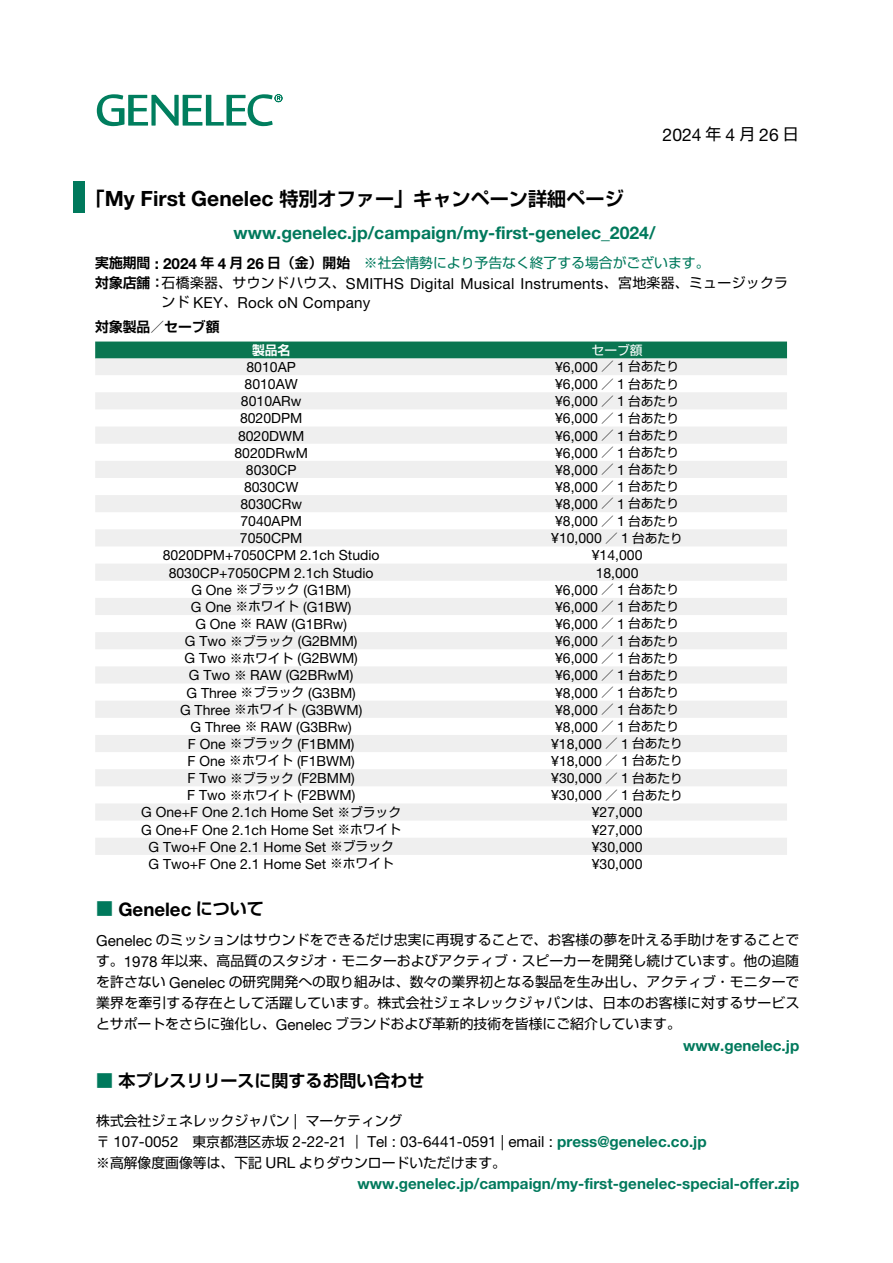
<style>
.page{position:relative;width:893px;height:1263px;background:#fff}
.page>*{position:absolute;margin:0;border:0;box-sizing:border-box;transform-origin:0 0}
.t1{font:700 19.2px "Shin Go Pro De";color:#000}
.t2{font:700 18.75px "Helvetica Neue LT Pro";color:#000}
.t3{font:700 17.55px "Helvetica Neue LT Pro";color:#00795c}
.t4{font:17.55px "Helvetica Neue LT Pro";color:#000}
.t5{font:700 16.95px "Shin Go Pro De";color:#000}
.t6{font:15.15px/19.4px "Helvetica Neue LT Pro";letter-spacing:.02em;color:#000}
.t7{font:700 15.15px "Helvetica Neue LT Pro";color:#00795c}
.t8{font:15.15px "Helvetica Neue LT Pro";color:#000}
.t9{font:14.1px "Helvetica Neue LT Pro";color:#000}
.t10{font:13.8px/21px "Shin Go Pro";color:#000;text-align:justify}
.t11{font:13.8px "Shin Go Pro";color:#00795c}
.t12{font:700 13.8px "Shin Go Pro De";color:#000}
.t13{font:12.75px "Shin Go Pro";color:#fff}
.t14{font:700 12.75px "Shin Go Pro De";color:#fff}
.s1{font-family:"Helvetica Neue LT Pro";font-size:21px}
.s2{font-family:"Shin Go Pro";font-size:15.9px}
.s3{font-family:"Shin Go Pro De";font-weight:700;color:#000}
.s4{font-family:"Helvetica Neue LT Pro";font-weight:700;font-size:15.15px;color:#000}
.s5{font-family:"Shin Go Pro";font-size:13.8px}
.s6{font-family:"Shin Go Pro";font-size:12.75px}
.s7{font-family:"Shin Go Pro De";font-size:16.95px;color:#00795c}
.s8{font-family:"Shin Go Pro De";font-size:16.95px}
.s9{font-family:"Helvetica Neue LT Pro";font-size:15.15px}
.s10{color:#00795c}
.s11{font-weight:700;color:#00795c}
</style>
<div class="page">
<svg style="left:97px;top:94px;width:185px;height:32px"></svg>
<div style="left:73px;top:182px;width:12px;height:31px;background:#00795c"></div>
<div style="left:95px;top:342px;width:692px;height:17px;background:#0a7651"></div>
<svg style="left:95px;top:359px;width:692px;height:496px;fill:#f2f2f2"></svg>
<h1 class="t1" style="left:86px;top:182px;width:540px">「<span class="s1">My First Genelec</span> 特別オファー」キャンペーン詳細ページ</h1>
<p class="t4" style="left:663px;top:124px;width:138px">2024 <span class="s2">年</span> 4 <span class="s2">月</span> 26 <span class="s2">日</span></p>
<p class="t3" style="left:234px;top:222px;width:423px">www.genelec j p. /campaign/my-first-genelec_2024/</p>
<p class="t11" style="left:95px;top:252px;width:616px"><span class="s3">実施期間</span> <span class="s4">: 2024</span> <span class="s3">年</span> <span class="s4">4</span> <span class="s3">月</span> <span class="s4">26</span> <span class="s3">日（金）開始　</span>※社会情勢により予告なく終了する場合がございます。</p>
<p class="t12" style="left:95px;top:271px;width:71px">対象店舗：</p>
<p class="t6" style="left:162px;top:273px;width:628px"><span class="s5">石橋楽器、サウンドハウス、</span>SMITHS Digital Musical Instruments<span class="s5">、宮地楽器、ミュージックランド</span> KEY<span class="s5">、</span>Rock oN Company</p>
<p class="t12" style="left:95px;top:316px;width:126px">対象製品／セーブ額</p>
<p class="t14" style="left:252px;top:340px;width:40px">製品名</p>
<p class="t13" style="left:592px;top:340px;width:53px">セーブ額</p>
<p class="t9" style="left:246px;top:359px;width:51px">8010AP</p>
<p class="t9" style="left:555px;top:359px;width:126px">¥6,000 <span class="s6">／</span> 1 <span class="s6">台あたり</span></p>
<p class="t9" style="left:245px;top:376px;width:55px">8010AW</p>
<p class="t9" style="left:555px;top:376px;width:126px">¥6,000 <span class="s6">／</span> 1 <span class="s6">台あたり</span></p>
<p class="t9" style="left:241px;top:393px;width:62px">8010ARw</p>
<p class="t9" style="left:555px;top:393px;width:126px">¥6,000 <span class="s6">／</span> 1 <span class="s6">台あたり</span></p>
<p class="t9" style="left:240px;top:410px;width:64px">8020DPM</p>
<p class="t9" style="left:555px;top:410px;width:126px">¥6,000 <span class="s6">／</span> 1 <span class="s6">台あたり</span></p>
<p class="t9" style="left:238px;top:427px;width:68px">8020DWM</p>
<p class="t9" style="left:555px;top:427px;width:126px">¥6,000 <span class="s6">／</span> 1 <span class="s6">台あたり</span></p>
<p class="t9" style="left:234px;top:444px;width:75px">8020DRwM</p>
<p class="t9" style="left:555px;top:444px;width:126px">¥6,000 <span class="s6">／</span> 1 <span class="s6">台あたり</span></p>
<p class="t9" style="left:246px;top:461px;width:52px">8030CP</p>
<p class="t9" style="left:555px;top:461px;width:126px">¥8,000 <span class="s6">／</span> 1 <span class="s6">台あたり</span></p>
<p class="t9" style="left:244px;top:478px;width:56px">8030CW</p>
<p class="t9" style="left:555px;top:478px;width:126px">¥8,000 <span class="s6">／</span> 1 <span class="s6">台あたり</span></p>
<p class="t9" style="left:240px;top:496px;width:63px">8030CRw</p>
<p class="t9" style="left:555px;top:496px;width:126px">¥8,000 <span class="s6">／</span> 1 <span class="s6">台あたり</span></p>
<p class="t9" style="left:240px;top:513px;width:63px">7040APM</p>
<p class="t9" style="left:555px;top:513px;width:126px">¥8,000 <span class="s6">／</span> 1 <span class="s6">台あたり</span></p>
<p class="t9" style="left:240px;top:530px;width:64px">7050CPM</p>
<p class="t9" style="left:551px;top:530px;width:133px">¥10,000 <span class="s6">／</span> 1 <span class="s6">台あたり</span></p>
<p class="t9" style="left:163px;top:547px;width:218px">8020DPM+7050CPM 2.1ch Studio</p>
<p class="t9" style="left:592px;top:547px;width:52px">¥14,000</p>
<p class="t9" style="left:169px;top:564px;width:206px">8030CP+7050CPM 2.1ch Studio</p>
<p class="t9" style="left:596px;top:564px;width:44px">18,000</p>
<p class="t9" style="left:191px;top:581px;width:161px">G One <span class="s6">※ブラック</span> G( 1BM)</p>
<p class="t9" style="left:555px;top:581px;width:126px">¥6,000 <span class="s6">／</span> 1 <span class="s6">台あたり</span></p>
<p class="t9" style="left:191px;top:598px;width:162px">G One <span class="s6">※ホワイト</span> G( 1BW)</p>
<p class="t9" style="left:555px;top:598px;width:126px">¥6,000 <span class="s6">／</span> 1 <span class="s6">台あたり</span></p>
<p class="t9" style="left:195px;top:616px;width:153px">G One <span class="s6">※</span> RAW G( 1BRw)</p>
<p class="t9" style="left:555px;top:616px;width:126px">¥6,000 <span class="s6">／</span> 1 <span class="s6">台あたり</span></p>
<p class="t9" style="left:185px;top:633px;width:174px">G Two <span class="s6">※ブラック</span> G( 2BMM)</p>
<p class="t9" style="left:555px;top:633px;width:126px">¥6,000 <span class="s6">／</span> 1 <span class="s6">台あたり</span></p>
<p class="t9" style="left:184px;top:650px;width:175px">G Two <span class="s6">※ホワイト</span> G( 2BWM)</p>
<p class="t9" style="left:555px;top:650px;width:126px">¥6,000 <span class="s6">／</span> 1 <span class="s6">台あたり</span></p>
<p class="t9" style="left:189px;top:667px;width:166px">G Two <span class="s6">※</span> RAW G( 2BRwM)</p>
<p class="t9" style="left:555px;top:667px;width:126px">¥6,000 <span class="s6">／</span> 1 <span class="s6">台あたり</span></p>
<p class="t9" style="left:187px;top:684px;width:171px">G Three <span class="s6">※ブラック</span> G( 3BM)</p>
<p class="t9" style="left:555px;top:684px;width:126px">¥8,000 <span class="s6">／</span> 1 <span class="s6">台あたり</span></p>
<p class="t9" style="left:180px;top:701px;width:184px">G Three <span class="s6">※ホワイト</span> G( 3BWM)</p>
<p class="t9" style="left:555px;top:701px;width:126px">¥8,000 <span class="s6">／</span> 1 <span class="s6">台あたり</span></p>
<p class="t9" style="left:191px;top:718px;width:163px">G Three <span class="s6">※</span> RAW G( 3BRw)</p>
<p class="t9" style="left:555px;top:718px;width:126px">¥8,000 <span class="s6">／</span> 1 <span class="s6">台あたり</span></p>
<p class="t9" style="left:188px;top:735px;width:168px">F One <span class="s6">※ブラック</span> 1F( BMM)</p>
<p class="t9" style="left:551px;top:735px;width:133px">¥18,000 <span class="s6">／</span> 1 <span class="s6">台あたり</span></p>
<p class="t9" style="left:187px;top:753px;width:169px">F One <span class="s6">※ホワイト</span> 1F( BWM)</p>
<p class="t9" style="left:551px;top:753px;width:133px">¥18,000 <span class="s6">／</span> 1 <span class="s6">台あたり</span></p>
<p class="t9" style="left:187px;top:770px;width:169px">F Two <span class="s6">※ブラック</span> 2F( BMM)</p>
<p class="t9" style="left:551px;top:770px;width:133px">¥30,000 <span class="s6">／</span> 1 <span class="s6">台あたり</span></p>
<p class="t9" style="left:187px;top:787px;width:170px">F Two <span class="s6">※ホワイト</span> 2F( BWM)</p>
<p class="t9" style="left:551px;top:787px;width:133px">¥30,000 <span class="s6">／</span> 1 <span class="s6">台あたり</span></p>
<p class="t9" style="left:141px;top:804px;width:261px">G One+F One 2.1ch Home Set <span class="s6">※ブラック</span></p>
<p class="t9" style="left:592px;top:804px;width:52px">¥27,000</p>
<p class="t9" style="left:141px;top:821px;width:261px">G One+F One 2.1ch Home Set <span class="s6">※ホワイト</span></p>
<p class="t9" style="left:592px;top:821px;width:52px">¥27,000</p>
<p class="t9" style="left:149px;top:838px;width:247px">G Two+F One 2.1 Home Set <span class="s6">※ブラック</span></p>
<p class="t9" style="left:592px;top:838px;width:52px">¥30,000</p>
<p class="t9" style="left:149px;top:855px;width:247px">G Two+F One 2.1 Home Set <span class="s6">※ホワイト</span></p>
<p class="t9" style="left:592px;top:855px;width:52px">¥30,000</p>
<h2 class="t2" style="left:96px;top:897px;width:169px"><span class="s7">■</span> Genelec <span class="s8">について</span></h2>
<p class="t10" style="left:96px;top:927px;width:705px"><span class="s9">Genelec</span> のミッションはサウンドをできるだけ忠実に再現することで、お客様の夢を叶える手助けをすることです。<span class="s9">1978</span> 年以来、高品質のスタジオ・モニターおよびアクティブ・スピーカーを開発し続けています。他の追随を許さない <span class="s9">Genelec</span> の研究開発への取り組みは、数々の業界初となる製品を生み出し、アクティブ・モニターで業界を牽引する存在として活躍しています。株式会社ジェネレックジャパンは、日本のお客様に対するサービスとサポートをさらに強化し、<span class="s9">Genelec</span> ブランドおよび革新的技術を皆様にご紹介しています。</p>
<p class="t7" style="left:683px;top:1036px;width:118px">www.genelec j p.</p>
<p class="t5" style="left:96px;top:1067px;width:330px"><span class="s10">■</span> 本プレスリリースに関するお問い合わせ</p>
<p class="t10" style="left:306px;top:1108px;width:98px">マーケティング</p>
<p class="t10" style="left:96px;top:1108px;width:203px">株式会社ジェネレックジャパン <span class="s9">|</span></p>
<p class="t8" style="left:96px;top:1133px;width:612px"><span class="s5">〒</span> 107-0052<span class="s5">　東京都港区赤坂</span> 2-22-21 <span class="s5">｜</span> Tel : 03-6441-0591 | email : <span class="s11">press@genelec.co j p.</span></p>
<p class="t10" style="left:96px;top:1150px;width:411px">※高解像度画像等は、下記 <span class="s9">URL</span> よりダウンロードいただけます。</p>
<p class="t7" style="left:358px;top:1174px;width:443px">www.genelec j p. /campaign/my-first-genelec-special-offer.zip</p>
</div>
